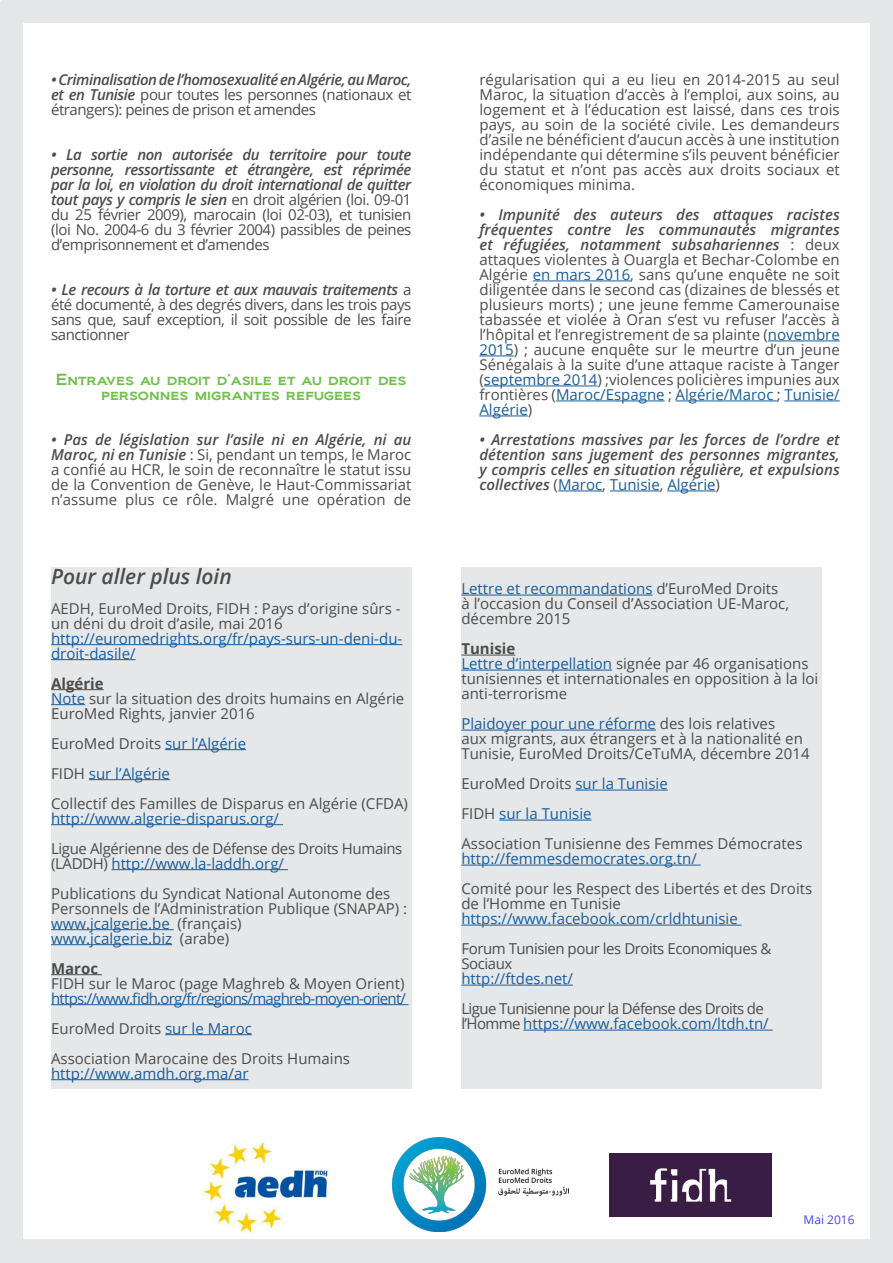
<style>
.page{position:relative;width:893px;height:1263px;background:#fff}
.page>*{position:absolute;margin:0;border:0;box-sizing:border-box;transform-origin:0 0}
.t1{font:italic 600 21px "Open Sans";color:#4c4c4c}
.t2{font:15px/15px "Open Sans";color:#4c4c4c}
.t3{font:italic 600 15px/15px "Open Sans";letter-spacing:-.015em;color:#4c4c4c;text-align:justify}
.t4{font:15px/15px "Open Sans";color:#175d9e}
.t5{font:15px/15px "Open Sans";letter-spacing:-.04em;color:#4c4c4c}
.t6{font:15px/15px "Open Sans";letter-spacing:-.025em;color:#4c4c4c}
.t7{font:15px/15px "Biondi";color:#70bf4c;text-align:center}
.t8{font:15px "Open Sans";letter-spacing:-.05em;color:#175d9e}
.t9{font:15px/15px "Open Sans";letter-spacing:-.03em;color:#4c4c4c}
.t10{font:700 15px "Open Sans";color:#4c4c4c}
.t11{font:12px "Open Sans";color:#4646f5}
.s1{font-weight:600;font-style:italic}
.s2{font-weight:400;font-style:normal}
.s3{color:#175d9e}
.s4{color:#4c4c4c}
.s5{font-weight:400;font-style:normal;color:#175d9e}
</style>
<div class="page">
<div style="left:870px;top:1px;width:22px;height:1262px;background:#e6e7e8"></div>
<div style="left:2px;top:0;width:891px;height:22px;background:#e6e7e8"></div>
<div style="left:2px;top:1239px;width:891px;height:24px;background:#e6e7e8"></div>
<div style="left:0;top:1px;width:22px;height:1262px;background:#e6e7e8"></div>
<hr style="left:533px;top:281px;width:97px;height:1px;background:#175d9e">
<hr style="left:768px;top:341px;width:72px;height:1px;background:#175d9e">
<hr style="left:479px;top:356px;width:35px;height:1px;background:#175d9e">
<hr style="left:484px;top:386px;width:113px;height:1px;background:#175d9e">
<hr style="left:556px;top:401px;width:109px;height:1px;background:#175d9e">
<hr style="left:675px;top:401px;width:102px;height:1px;background:#175d9e">
<hr style="left:784px;top:401px;width:56px;height:1px;background:#175d9e">
<hr style="left:479px;top:416px;width:49px;height:1px;background:#175d9e">
<hr style="left:558px;top:491px;width:44px;height:1px;background:#175d9e">
<hr style="left:610px;top:491px;width:50px;height:1px;background:#175d9e">
<hr style="left:667px;top:491px;width:49px;height:1px;background:#175d9e">
<div style="left:51px;top:567px;width:360px;height:522px;background:#e6e7e8"></div>
<hr style="left:51px;top:644px;width:351px;height:1px;background:#175d9e">
<hr style="left:51px;top:659px;width:85px;height:1px;background:#175d9e">
<hr style="left:51px;top:689px;width:53px;height:1px;background:#4c4c4c">
<hr style="left:51px;top:704px;width:34px;height:1px;background:#175d9e">
<hr style="left:165px;top:749px;width:81px;height:1px;background:#175d9e">
<hr style="left:89px;top:779px;width:81px;height:1px;background:#175d9e">
<hr style="left:51px;top:824px;width:232px;height:1px;background:#175d9e">
<hr style="left:111px;top:869px;width:177px;height:1px;background:#175d9e">
<hr style="left:51px;top:929px;width:123px;height:1px;background:#175d9e">
<hr style="left:51px;top:944px;width:121px;height:1px;background:#175d9e">
<hr style="left:51px;top:974px;width:51px;height:1px;background:#4c4c4c">
<hr style="left:51px;top:1004px;width:357px;height:1px;background:#175d9e">
<hr style="left:165px;top:1034px;width:87px;height:1px;background:#175d9e">
<hr style="left:51px;top:1079px;width:197px;height:1px;background:#175d9e">
<div style="left:461px;top:567px;width:361px;height:522px;background:#e6e7e8"></div>
<hr style="left:461px;top:595px;width:191px;height:1px;background:#175d9e">
<hr style="left:461px;top:655px;width:54px;height:1px;background:#4c4c4c">
<hr style="left:461px;top:670px;width:151px;height:1px;background:#175d9e">
<hr style="left:461px;top:730px;width:195px;height:1px;background:#175d9e">
<hr style="left:575px;top:790px;width:93px;height:1px;background:#175d9e">
<hr style="left:499px;top:820px;width:92px;height:1px;background:#175d9e">
<hr style="left:461px;top:865px;width:240px;height:1px;background:#175d9e">
<hr style="left:461px;top:925px;width:281px;height:1px;background:#175d9e">
<hr style="left:461px;top:985px;width:112px;height:1px;background:#175d9e">
<hr style="left:523px;top:1030px;width:250px;height:1px;background:#175d9e">
<img style="left:393px;top:1138px;width:176px;height:93px">
<img style="left:609px;top:1153px;width:162px;height:64px">
<img style="left:201px;top:1142px;width:130px;height:91px">
<p class="t2" style="left:51px;top:71px;width:362px;text-align:justify"><span class="s1">• Criminalisation de l’homosexualité en Algérie, au Maroc, et en Tunisie</span> pour toutes les personnes (nationaux et étrangers): peines de prison et amendes</p>
<p class="t3" style="left:51px;top:147px;width:362px">• La sortie non autorisée du territoire pour toute personne, ressortissante et étrangère, est réprimée par la loi, en violation du droit international de quitter tout pays y compris le sien <span class="s2">en droit algérien (loi. 09-01 du 25 février 2009), marocain (loi 02-03), et tunisien (loi No. 2004-6 du 3 février 2004) passibles de peines d’emprisonnement et d’amendes</span></p>
<p class="t2" style="left:51px;top:281px;width:362px;text-align:justify"><span class="s1">• Le recours à la torture et aux mauvais traitements</span> a été documenté, à des degrés divers, dans les trois pays sans que, sauf exception, il soit possible de les faire sanctionner</p>
<p class="t7" style="left:56px;top:372px;width:352px">Entraves au droit d’asile et au droit des personnes migrantes refugees</p>
<p class="t2" style="left:51px;top:431px;width:362px;text-align:justify"><span class="s1">• Pas de législation sur l’asile ni en Algérie, ni au Maroc, ni en Tunisie</span> : Si, pendant un temps, le Maroc a confié au HCR, le soin de reconnaître le statut issu de la Convention de Genève, le Haut-Commissariat n’assume plus ce rôle. Malgré une opération de</p>
<p class="t1" style="left:51px;top:561px;width:182px">Pour aller plus loin</p>
<p class="t2" style="left:51px;top:600px;width:351px">AEDH, EuroMed Droits, FIDH : Pays d’origine sûrs - un déni du droit d’asile, mai 2016</p>
<p class="t4" style="left:51px;top:630px;width:353px">http://euromedrights.org/fr/pays-surs-un-deni-du&shy;droit-dasile/</p>
<p class="t10" style="left:51px;top:672px;width:54px">Algérie</p>
<p class="t2" style="left:51px;top:690px;width:355px"><span class="s3">Note</span> sur la situation des droits humains en Algérie<br>EuroMed Rights, janvier 2016</p>
<p class="t2" style="left:51px;top:735px;width:197px">EuroMed Droits <span class="s3">sur l’Algérie</span></p>
<p class="t4" style="left:51px;top:765px;width:120px"><span class="s4">FIDH</span> sur l’Algérie</p>
<p class="t2" style="left:51px;top:795px;width:358px">Collectif des Familles de Disparus en Algérie (CFDA)</p>
<p class="t4" style="left:51px;top:810px;width:229px">http://www.algerie-disparus.org/</p>
<p class="t6" style="left:51px;top:840px;width:353px">Ligue Algérienne des de Défense des Droits Humains (LADDH) <span class="s3">http://www.la-laddh.org/</span></p>
<p class="t2" style="left:51px;top:885px;width:358px">Publications du Syndicat National Autonome des<br>Personnels de l’Administration Publique (SNAPAP) :</p>
<p class="t4" style="left:51px;top:915px;width:192px">www.jcalgerie.be <span class="s4">(français)</span></p>
<p class="t4" style="left:51px;top:930px;width:180px">www.jcalgerie.biz <span class="s4">(arabe)</span></p>
<p class="t10" style="left:51px;top:957px;width:49px">Maroc</p>
<p class="t2" style="left:51px;top:975px;width:355px">FIDH sur le Maroc (page Maghreb &amp; Moyen Orient)</p>
<p class="t8" style="left:51px;top:988px;width:356px">https://www.fidh.org/fr/regions/maghreb-moyen-orient/</p>
<p class="t2" style="left:51px;top:1020px;width:202px">EuroMed Droits <span class="s3">sur le Maroc</span></p>
<p class="t2" style="left:51px;top:1050px;width:300px">Association Marocaine des Droits Humains</p>
<p class="t4" style="left:51px;top:1065px;width:199px">http://www.amdh.org.ma/ar</p>
<p class="t2" style="left:479px;top:71px;width:362px;text-align:justify">régularisation qui a eu lieu en 2014-2015 au seul Maroc, la situation d’accès à l’emploi, aux soins, au logement et à l’éducation est laissé, dans ces trois pays, au soin de la société civile. Les demandeurs d’asile ne bénéficient d’aucun accès à une institution indépendante qui détermine s’ils peuvent bénéficier du statut et n’ont pas accès aux droits sociaux et économiques minima.</p>
<p class="t2" style="left:479px;top:206px;width:362px;text-align:justify"><span class="s1">• Impunité des auteurs des attaques racistes fréquentes contre les communautés migrantes et réfugiées, notamment subsahariennes</span> : deux attaques violentes à Ouargla et Bechar-Colombe en Algérie <span class="s3">en mars 2016</span>, sans qu’une enquête ne soit diligentée dans le second cas (dizaines de blessés et plusieurs morts) ; une jeune femme Camerounaise tabassée et violée à Oran s’est vu refuser l’accès à l’hôpital et l’enregistrement de sa plainte (<span class="s3">novembre 2015</span>) ; aucune enquête sur le meurtre d’un jeune Sénégalais à la suite d’une attaque raciste à Tanger (<span class="s3">septembre 2014</span>) ;violences policières impunies aux frontières (<span class="s3">Maroc/Espagne</span> ; <span class="s3">Algérie/Maroc</span> ; <span class="s3">Tunisie/ Algérie</span>)</p>
<p class="t3" style="left:479px;top:432px;width:362px">• Arrestations massives par les forces de l’ordre et détention sans jugement des personnes migrantes, y compris celles en situation régulière, et expulsions collectives <span class="s2">(</span><span class="s5">Maroc</span><span class="s2">,</span> <span class="s5">Tunisie</span><span class="s2">,</span> <span class="s5">Algérie</span><span class="s2">)</span></p>
<p class="t2" style="left:461px;top:581px;width:329px"><span class="s3">Lettre et recommandations</span> d’EuroMed Droits à l’occasion du Conseil d’Association UE-Maroc, décembre 2015</p>
<p class="t10" style="left:461px;top:638px;width:55px">Tunisie</p>
<p class="t2" style="left:461px;top:656px;width:358px"><span class="s3">Lettre d’interpellation</span> signée par 46 organisations tunisiennes et internationales en opposition à la loi anti-terrorisme</p>
<p class="t2" style="left:461px;top:716px;width:350px"><span class="s3">Plaidoyer pour une réforme</span> des lois relatives<br>aux migrants, aux étrangers et à la nationalité en<br>Tunisie, EuroMed Droits/CeTuMA, décembre 2014</p>
<p class="t2" style="left:461px;top:776px;width:208px">EuroMed Droits <span class="s3">sur la Tunisie</span></p>
<p class="t4" style="left:461px;top:806px;width:132px"><span class="s4">FIDH</span> sur la Tunisie</p>
<p class="t2" style="left:461px;top:836px;width:343px">Association Tunisienne des Femmes Démocrates</p>
<p class="t4" style="left:461px;top:851px;width:237px">http://femmesdemocrates.org.tn/</p>
<p class="t2" style="left:461px;top:881px;width:352px">Comité pour les Respect des Libertés et des Droits de l’Homme en Tunisie</p>
<p class="t4" style="left:461px;top:911px;width:278px">https://www.facebook.com/crldhtunisie</p>
<p class="t9" style="left:461px;top:941px;width:312px">Forum Tunisien pour les Droits Economiques &amp;<br>Sociaux</p>
<p class="t4" style="left:461px;top:971px;width:113px">http://ftdes.net/</p>
<p class="t5" style="left:461px;top:1001px;width:309px">Ligue Tunisienne pour la Défense des Droits de l’Homme <span class="s3">https://www.facebook.com/ltdh.tn/</span></p>
<p class="t11" style="left:803px;top:1211px;width:53px">Mai 2016</p>
</div>
